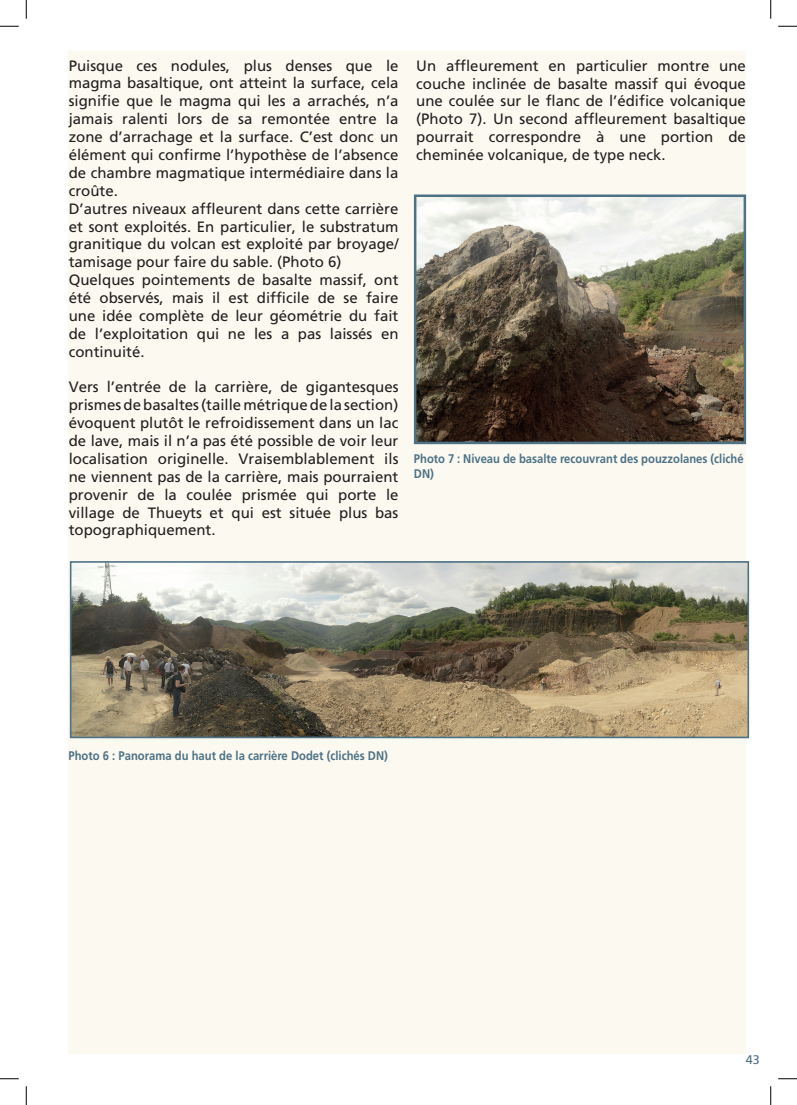
<style>
.page{position:relative;width:797px;height:1105px;background:#fff}
.page>*{position:absolute;margin:0;border:0;box-sizing:border-box;transform-origin:0 0}
.t1{font:15px/17.9px "Frutiger";color:#231f20;text-align:justify}
.t2{font:700 12.5px/15px "Frutiger";color:#4d7286;scale:.9 1}
.t3{font:12.5px "Frutiger";color:#4d7286}
</style>
<div class="page">
<div style="left:69px;top:51px;width:677px;height:1003px;background:#fcf9f1"></div>
<img style="left:73px;top:564px;width:673px;height:171px">
<div style="left:70px;top:561px;width:679px;height:177px;border:2px solid #4d7286"></div>
<img style="left:417px;top:197px;width:326px;height:244px">
<div style="left:414px;top:194px;width:332px;height:250px;border:2px solid #4d7286"></div>
<svg style="left:0;top:25px;width:19px;height:2px"></svg>
<svg style="left:778px;top:25px;width:19px;height:2px"></svg>
<svg style="left:0;top:1078px;width:19px;height:1px"></svg>
<svg style="left:778px;top:1078px;width:19px;height:1px"></svg>
<svg style="left:25px;top:0;width:2px;height:19px"></svg>
<svg style="left:25px;top:1086px;width:2px;height:19px"></svg>
<svg style="left:770px;top:0;width:1px;height:19px"></svg>
<svg style="left:770px;top:1086px;width:1px;height:19px"></svg>
<p class="t1" style="left:69px;top:56px;width:331px;text-align:left">Puisque ces nodules, plus denses que le magma basaltique, ont atteint la surface, cela signifie que le magma qui les a arrachés, n’a jamais ralenti lors de sa remontée entre la zone d’arrachage et la surface. C’est donc un élément qui confirme l’hypothèse de l’absence de chambre magmatique intermédiaire dans la croûte.<br>D’autres niveaux affleurent dans cette carrière et sont exploités. En particulier, le substratum granitique du volcan est exploité par broyage/ tamisage pour faire du sable. (Photo 6)<br>Quelques pointements de basalte massif, ont été observés, mais il est difficile de se faire une idée complète de leur géométrie du fait de l’exploitation qui ne les a pas laissés en continuité.</p>
<p class="t1" style="left:69px;top:378px;width:331px">Vers l’entrée de la carrière, de gigantesques prismes de basaltes (taille métrique de la section) évoquent plutôt le refroidissement dans un lac de lave, mais il n’a pas été possible de voir leur localisation originelle. Vraisemblablement ils ne viennent pas de la carrière, mais pourraient provenir de la coulée prismée qui porte le village de Thueyts et qui est située plus bas topographiquement.</p>
<p class="t1" style="left:416px;top:57px;width:331px">Un affleurement en particulier montre une couche inclinée de basalte massif qui évoque une coulée sur le flanc de l’édifice volcanique (Photo 7). Un second affleurement basaltique pourrait correspondre à une portion de cheminée volcanique, de type neck.</p>
<p class="t2" style="left:414px;top:451px;width:368px">Photo 7 : Niveau de basalte recouvrant des pouzzolanes (cliché<br>DN)</p>
<p class="t2" style="left:68px;top:748px;width:356px">Photo 6 : Panorama du haut de la carrière Dodet (clichés DN)</p>
<p class="t3" style="left:746px;top:1052px;width:15px">43</p>
</div>
